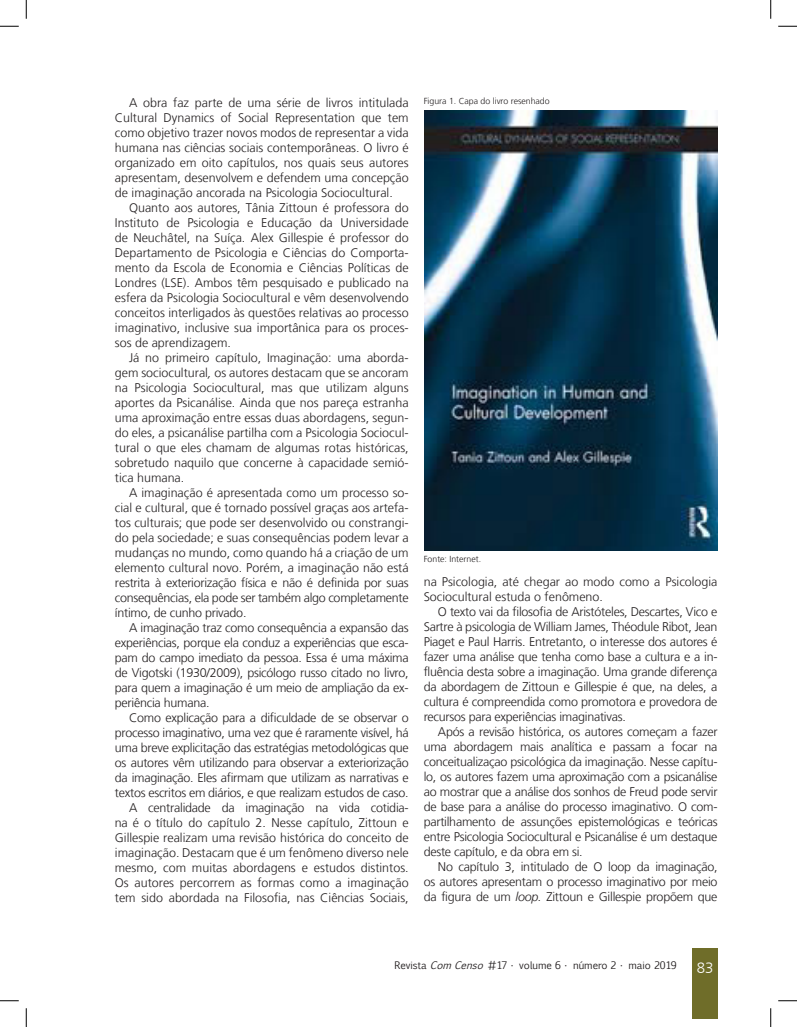
<style>
.page{position:relative;width:797px;height:1027px;background:#fff}
.page>*{position:absolute;margin:0;border:0;box-sizing:border-box;transform-origin:0 0}
.t1{font:300 15px "Frutiger LT";color:#fff}
.Miolo__10{font:300 12.5px/15px "Frutiger LT";letter-spacing:-.02em;color:#231f20;text-align:justify}
.Miolo__10-2{font:300 12.5px/15px "Frutiger LT";color:#231f20}
.t2{font:10px "Euphemia CAS";color:#231f20}
.Legendas{font:300 8.75px "Frutiger LT";color:#231f20}
.s1{font-style:italic}
</style>
<div class="page">
<div style="left:692px;top:948px;width:25px;height:70px;background:#6f6d29"></div>
<img style="left:424px;top:110px;width:293px;height:440px">
<svg style="left:0;top:25px;width:19px;height:2px"></svg>
<svg style="left:778px;top:25px;width:19px;height:2px"></svg>
<svg style="left:0;top:1000px;width:19px;height:1px"></svg>
<svg style="left:778px;top:1000px;width:19px;height:1px"></svg>
<svg style="left:25px;top:0;width:2px;height:19px"></svg>
<svg style="left:25px;top:1008px;width:2px;height:19px"></svg>
<svg style="left:770px;top:0;width:1px;height:19px"></svg>
<svg style="left:770px;top:1008px;width:1px;height:19px"></svg>
<p class="Miolo__10" style="left:115px;top:95px;width:295px;text-indent:14px">A obra faz parte de uma série de livros intitulada Cultural Dynamics of Social Representation que tem como objetivo trazer novos modos de representar a vida humana nas ciências sociais contemporâneas. O livro é organizado em oito capítulos, nos quais seus autores apresentam, desenvolvem e defendem uma concepção de imaginação ancorada na Psicologia Sociocultural.</p>
<p class="Miolo__10" style="left:115px;top:200px;width:295px;text-indent:14px">Quanto aos autores, Tânia Zittoun é professora do Instituto de Psicologia e Educação da Universidade de Neuchâtel, na Suíça. Alex Gillespie é professor do Departamento de Psicologia e Ciências do Comporta&shy;mento da Escola de Economia e Ciências Políticas de Londres (LSE). Ambos têm pesquisado e publicado na esfera da Psicologia Sociocultural e vêm desenvolvendo conceitos interligados às questões relativas ao processo imaginativo, inclusive sua importânica para os proces&shy;sos de aprendizagem.</p>
<p class="Miolo__10" style="left:115px;top:350px;width:295px;text-indent:14px">Já no primeiro capítulo, Imaginação: uma aborda&shy;gem sociocultural<span class="s1">,</span> os autores destacam que se ancoram na Psicologia Sociocultural, mas que utilizam alguns aportes da Psicanálise. Ainda que nos pareça estranha uma aproximação entre essas duas abordagens, segun&shy;do eles, a psicanálise partilha com a Psicologia Sociocul&shy;tural o que eles chamam de algumas rotas históricas, sobretudo naquilo que concerne à capacidade semió&shy;tica humana.</p>
<p class="Miolo__10" style="left:115px;top:485px;width:295px;text-indent:14px">A imaginação é apresentada como um processo so&shy;cial e cultural, que é tornado possível graças aos artefa&shy;tos culturais; que pode ser desenvolvido ou constrangi&shy;do pela sociedade; e suas consequências podem levar a mudanças no mundo, como quando há a criação de um elemento cultural novo. Porém, a imaginação não está restrita à exteriorização física e não é definida por suas consequências, ela pode ser também algo completamente íntimo, de cunho privado.</p>
<p class="Miolo__10" style="left:115px;top:620px;width:295px;text-indent:14px">A imaginação traz como consequência a expansão das experiências, porque ela conduz a experiências que esca&shy;pam do campo imediato da pessoa. Essa é uma máxima de Vigotski (1930/2009), psicólogo russo citado no livro, para quem a imaginação é um meio de ampliação da ex&shy;periência humana.</p>
<p class="Miolo__10" style="left:115px;top:710px;width:295px;text-indent:14px">Como explicação para a dificuldade de se observar o processo imaginativo, uma vez que é raramente visível, há uma breve explicitação das estratégias metodológicas que os autores vêm utilizando para observar a exteriorização da imaginação. Eles afirmam que utilizam as narrativas e textos escritos em diários, e que realizam estudos de caso.</p>
<p class="Miolo__10" style="left:115px;top:800px;width:295px;text-indent:14px">A centralidade da imaginação na vida cotidia&shy;na é o título do capítulo 2. Nesse capítulo, Zittoun e Gillespie realizam uma revisão histórica do conceito de imaginação. Destacam que é um fenômeno diverso nele mesmo, com muitas abordagens e estudos distintos.<br>Os autores percorrem as formas como a imaginação tem sido abordada na Filosofia, nas Ciências Sociais,</p>
<p class="Legendas" style="left:424px;top:96px;width:127px">Figura 1. Capa do livro resenhado</p>
<p class="Legendas" style="left:424px;top:554px;width:59px">Fonte: Internet.</p>
<p class="Miolo__10-2" style="left:424px;top:575px;width:295px">na Psicologia, até chegar ao modo como a Psicologia<br>Sociocultural estuda o fenômeno.</p>
<p class="Miolo__10" style="left:424px;top:605px;width:295px;text-indent:14px">O texto vai da filosofia de Aristóteles, Descartes, Vico e Sartre à psicologia de William James, Théodule Ribot, Jean Piaget e Paul Harris. Entretanto, o interesse dos autores é fazer uma análise que tenha como base a cultura e a in&shy;fluência desta sobre a imaginação. Uma grande diferença da abordagem de Zittoun e Gillespie é que, na deles, a cultura é compreendida como promotora e provedora de recursos para experiências imaginativas.</p>
<p class="Miolo__10" style="left:424px;top:725px;width:295px;text-indent:14px">Após a revisão histórica, os autores começam a fazer uma abordagem mais analítica e passam a focar na conceitualizaçao psicológica da imaginação. Nesse capítu&shy;lo, os autores fazem uma aproximação com a psicanálise ao mostrar que a análise dos sonhos de Freud pode servir de base para a análise do processo imaginativo. O com&shy;partilhamento de assunções epistemológicas e teóricas entre Psicologia Sociocultural e Psicanálise é um destaque deste capítulo, e da obra em si.</p>
<p class="Miolo__10" style="left:424px;top:860px;width:295px;text-indent:14px">No capítulo 3, intitulado de O loop da imaginação, os autores apresentam o processo imaginativo por meio da figura de um <span class="s1">loop.</span> Zittoun e Gillespie propõem que</p>
<p class="t2" style="left:394px;top:958px;width:284px">Revista <span class="s1">ComCenso</span> #17 • volume 6 • número 2 • maio 2019</p>
<p class="t1" style="left:696px;top:959px;width:18px">83</p>
</div>
